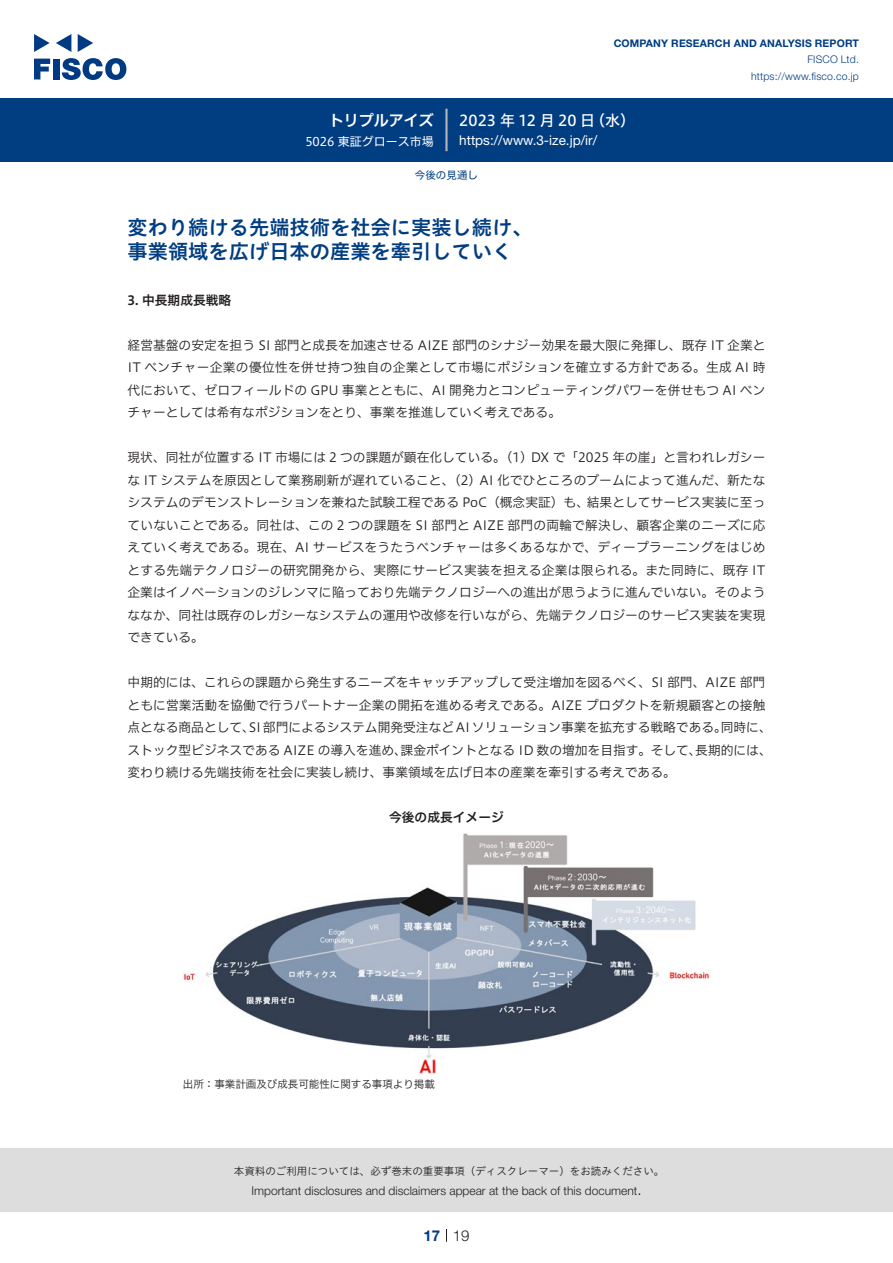
<style>
.page{position:relative;width:893px;height:1263px;background:#fff}
.page>*{position:absolute;margin:0;border:0;box-sizing:border-box;transform-origin:0 0}
.t1{font:20.25px/24px "Hiragino UD Sans Std W6";color:#003d81}
.t2{font:15px "Hiragino UD Sans F Std N W5";letter-spacing:.01em;color:#fff}
.t3{font:15px "Hiragino UD Sans F Std N W6";color:#fff}
.t4{font:300 15px "Helvetica Neue LT Std";color:#231f20}
.t5{font:700 15px "Helvetica Neue LT Std";color:#003d81}
.t6{font:13.5px "Helvetica Neue LT Std";color:#fff}
.t7{font:12.75px/22.5px "Hiragino UD Sans F Std N W3";color:#231f20}
.t8{font:12.75px "Hiragino UD Sans F Std N W6";color:#231f20}
.t9{font:300 12px "Helvetica Neue LT Std";color:#231f20}
.t10{font:12px "Hiragino UD Sans F Std N W4";color:#fff}
.t11{font:10.5px "Hiragino UD Sans Std W3";color:#231f20}
.t12{font:700 10.5px "Helvetica Neue LT Std";letter-spacing:.015em;color:#003d81}
.t13{font:300 10.5px/16.5px "Helvetica Neue LT Std";letter-spacing:.015em;color:#003d81;text-align:right}
.t14{font:10.5px "Hiragino UD Sans F Std N W3";color:#231f20}
.t15{font:10.5px "Hiragino UD Sans F Std N W4";color:#003d81}
</style>
<div class="page">
<div style="left:0;top:1148px;width:893px;height:64px;background:#ddd"></div>
<svg style="left:34px;top:59px;width:16px;height:20px"></svg>
<div style="left:53px;top:59px;width:6px;height:20px;background:#003a83"></div>
<svg style="left:62px;top:58px;width:64px;height:22px"></svg>
<svg style="left:34px;top:34px;width:16px;height:18px"></svg>
<svg style="left:78px;top:34px;width:15px;height:18px"></svg>
<svg style="left:56px;top:34px;width:15px;height:18px"></svg>
<div style="left:0;top:98px;width:893px;height:64px;background:#003d81"></div>
<hr style="left:445px;top:109px;width:3px;height:42px;background:#b5b5b6">
<svg style="left:446px;top:1229px;width:1px;height:13px"></svg>
<img style="left:183px;top:833px;width:526px;height:240px">
<p class="t3" style="left:329px;top:109px;width:107px">トリプルアイズ</p>
<p class="t10" style="left:305px;top:132px;width:130px">5026 東証グロース市場</p>
<p class="t12" style="left:614px;top:37px;width:247px">COMPANY RESEARCH AND ANALYSIS REPORT</p>
<p class="t13" style="left:751px;top:51px;width:109px">FISCO Ltd. https://www.fisco.co j p.</p>
<p class="t2" style="left:590px;top:109px;width:46px">（水(</p>
<p class="t2" style="left:459px;top:109px;width:137px">2023 年 12 月 20 日</p>
<p class="t6" style="left:459px;top:132px;width:139px">https: / / w w w . 3 - i z e j p. /i r/</p>
<p class="t15" style="left:415px;top:167px;width:64px">今後の見通し</p>
<h1 class="t1" style="left:128px;top:214px;width:406px">変わり続ける先端技術を社会に実装し続け、事業領域を広げ日本の産業を牽引していく</h1>
<p class="t8" style="left:128px;top:290px;width:105px">3. 中長期成長戦略</p>
<p class="t7" style="left:128px;top:333px;width:640px;text-align:justify">経営基盤の安定を担う SI 部門と成長を加速させる AIZE 部門のシナジー効果を最大限に発揮し、既存 IT 企業とIT ベンチャー企業の優位性を併せ持つ独自の企業として市場にポジションを確立する方針である。生成 AI 時代において、ゼロフィールドの GPU 事業とともに、AI 開発⼒ とコンピューティングパワーを併せもつ AI ベンチャーとしては希有なポジションをとり、事業を推進していく考えである。</p>
<p class="t7" style="left:128px;top:445px;width:639px;text-align:right">現状、同社が位置する IT 市場には 2 つの課題が顕在化している。(1) DX で「2025 年の崖」と言われレガシーな IT システムを原因として業務刷新が遅れていること、(2) AI 化でひところのブームによって進んだ、新たな結果としてサービス実装に至っ</p>
<p class="t7" style="left:128px;top:490px;width:639px">システムのデモンストレーションを兼ねた試験工程である PoC（概念実証）も、<br>ていないことである。同社は、この 2 つの課題を SI 部門と AIZE 部門の両輪で解決し、顧客企業のニーズに応えていく考えである。現在、AI サービスをうたうベンチャーは多くあるなかで、ディープラーニングをはじめとする先端テクノロジーの研究開発から、実際にサービス実装を担える企業は限られる。また同時に、既存 IT企業はイノベーションのジレンマに陥っており先端テクノロジーへの進出が思うように進んでいない。そのようななか、同社は既存のレガシーなシステムの運用や改修を行いながら、先端テクノロジーのサービス実装を実現できている。</p>
<p class="t7" style="left:128px;top:670px;width:639px">中期的には、これらの課題から発生するニーズをキャッチアップして受注増加を図るべく、SI 部門、AIZE 部門</p>
<p class="t7" style="left:128px;top:693px;width:639px">ともに営業活動を協働で行うパートナー企業の開拓を進める考えである。AIZE プロダクトを新規顧客との接触</p>
<p class="t7" style="left:721px;top:715px;width:52px">同時に、</p>
<p class="t7" style="left:249px;top:715px;width:480px">SI部門によるシステム開発受注などAIソリューション事業を拡充する戦略である。</p>
<p class="t7" style="left:128px;top:715px;width:129px">点となる商品として、</p>
<p class="t7" style="left:128px;top:738px;width:550px">ストック型ビジネスである AIZE の導入を進め、<br>変わり続ける先端技術を社会に実装し続け、事業領域を広げ日本の産業を牽引する考えである。</p>
<p class="t8" style="left:389px;top:808px;width:116px">今後の成長イメージ</p>
<p class="t7" style="left:401px;top:738px;width:303px">課金ポイントとなる ID 数の増加を目指す。そして、</p>
<p class="t7" style="left:695px;top:738px;width:78px">長期的には、</p>
<p class="t14" style="left:183px;top:1076px;width:253px">出所：事業計画及び成長可能性に関する事項より掲載</p>
<p class="t11" style="left:234px;top:1163px;width:432px">本資料のご利用については、必ず巻末の重要事項（ディスクレーマー）をお読みください。</p>
<p class="t4" style="left:637px;top:1180px;width:6px">.</p>
<p class="t9" style="left:251px;top:1183px;width:387px">Important disclosures and disclaimers appear at the back of this document</p>
<p class="t5" style="left:423px;top:1226px;width:18px">17</p>
<p class="t4" style="left:453px;top:1226px;width:18px">19</p>
</div>
